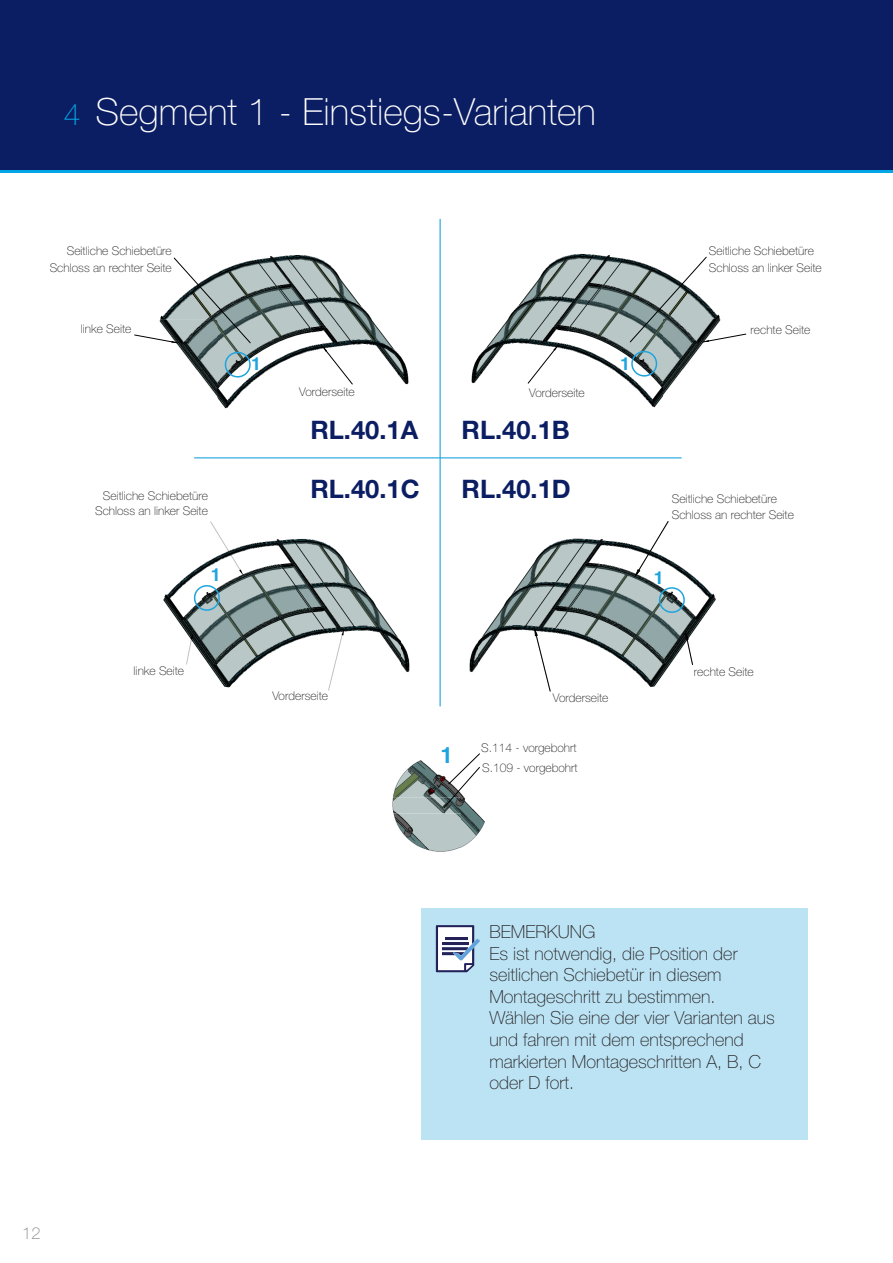
<style>
.page{position:relative;width:893px;height:1263px;background:#fff}
.page>*{position:absolute;margin:0;border:0;box-sizing:border-box;transform-origin:0 0}
.t1{font:100 37.5px "Helvetica Neue LT Pro";color:#fff}
.t2{font:700 25.5px "Helvetica Neue LT Pro";color:#0c1e63}
.t3{font:700 22.5px "Helvetica";color:#1fa4dd}
.t4{font:100 18px/21.6px "Helvetica Neue LT Pro";color:#231f20}
.t5{font:700 18px "Helvetica";color:#1fa4dd}
.t6{font:100 16.5px "Helvetica Neue LT Pro";color:#808285}
.t7{font:100 12px "Helvetica Neue LT Pro";color:#231f20}
.s1{font-size:30px;color:#02a6e5}
</style>
<div class="page">
<img style="left:469px;top:563px;width:82px;height:129px">
<img style="left:163px;top:560px;width:247px;height:112px">
<img style="left:392px;top:798px;width:93px;height:50px">
<img style="left:392px;top:760px;width:52px;height:38px">
<img style="left:392px;top:813px;width:69px;height:39px">
<svg style="left:444px;top:753px;width:36px;height:55px"></svg>
<svg style="left:439px;top:257px;width:54px;height:172px"></svg>
<div style="left:0;top:0;width:893px;height:172px;background:#0c1e63"></div>
<hr style="left:0;top:170px;width:893px;height:2px;background:#02a6e5">
<svg style="left:134px;top:258px;width:322px;height:153px"></svg>
<svg style="left:534px;top:521px;width:182px;height:170px"></svg>
<svg style="left:186px;top:521px;width:158px;height:170px"></svg>
<hr style="left:440px;top:219px;width:1px;height:487px;background:#1fa4dd">
<hr style="left:194px;top:457px;width:488px;height:1px;background:#1fa4dd">
<svg style="left:171px;top:341px;width:156px;height:37px"></svg>
<svg style="left:493px;top:256px;width:254px;height:152px"></svg>
<div style="left:422px;top:908px;width:386px;height:232px;background:#bce3f4"></div>
<svg style="left:436px;top:925px;width:44px;height:47px;background:#aab4ca"></svg>
<p class="t1" style="left:64px;top:90px;width:534px"><span class="s1">4</span> Segment 1 - Einstiegs-Varianten</p>
<p class="t7" style="left:67px;top:244px;width:107px">Seitliche Schiebetüre</p>
<p class="t7" style="left:50px;top:261px;width:124px">Schloss an rechter Seite</p>
<p class="t7" style="left:709px;top:244px;width:107px">Seitliche Schiebetüre</p>
<p class="t7" style="left:709px;top:261px;width:114px">Schloss an linker Seite</p>
<p class="t7" style="left:81px;top:322px;width:52px">linke Seite</p>
<p class="t7" style="left:103px;top:489px;width:107px">Seitliche Schiebetüre</p>
<p class="t7" style="left:95px;top:503px;width:114px">Schloss an linker Seite</p>
<p class="t5" style="left:251px;top:349px;width:12px">1</p>
<p class="t7" style="left:299px;top:385px;width:57px">Vorderseite</p>
<p class="t7" style="left:529px;top:385px;width:57px">Vorderseite</p>
<p class="t2" style="left:310px;top:414px;width:109px">RL.40.1A</p>
<p class="t2" style="left:462px;top:414px;width:110px">RL.40.1B</p>
<p class="t2" style="left:310px;top:473px;width:111px">RL.40.1C</p>
<p class="t2" style="left:462px;top:473px;width:111px">RL.40.1D</p>
<p class="t5" style="left:620px;top:349px;width:12px">1</p>
<p class="t7" style="left:751px;top:323px;width:61px">rechte Seite</p>
<p class="t7" style="left:672px;top:492px;width:107px">Seitliche Schiebetüre</p>
<p class="t7" style="left:672px;top:508px;width:124px">Schloss an rechter Seite</p>
<p class="t5" style="left:211px;top:560px;width:12px">1</p>
<p class="t5" style="left:654px;top:563px;width:12px">1</p>
<p class="t7" style="left:134px;top:664px;width:52px">linke Seite</p>
<p class="t7" style="left:272px;top:689px;width:57px">Vorderseite</p>
<p class="t3" style="left:440px;top:737px;width:14px">1</p>
<p class="t7" style="left:553px;top:691px;width:57px">Vorderseite</p>
<p class="t7" style="left:481px;top:740px;width:97px">S.114 - vorgebohrt</p>
<p class="t7" style="left:482px;top:761px;width:97px">S.109 - vorgebohrt</p>
<p class="t7" style="left:694px;top:664px;width:61px">rechte Seite</p>
<h3 class="t6" style="left:22px;top:1223px;width:20px">12</h3>
<p class="t4" style="left:489px;top:921px;width:108px">BEMERKUNG</p>
<p class="t4" style="left:489px;top:942px;width:287px">Es ist notwendig, die Position der seitlichen Schiebetür in diesem<br>Montageschritt zu bestimmen.<br>Wählen Sie eine der vier Varianten aus und fahren mit dem entsprechend markierten Montageschritten A, B, C oder D fort.</p>
</div>
